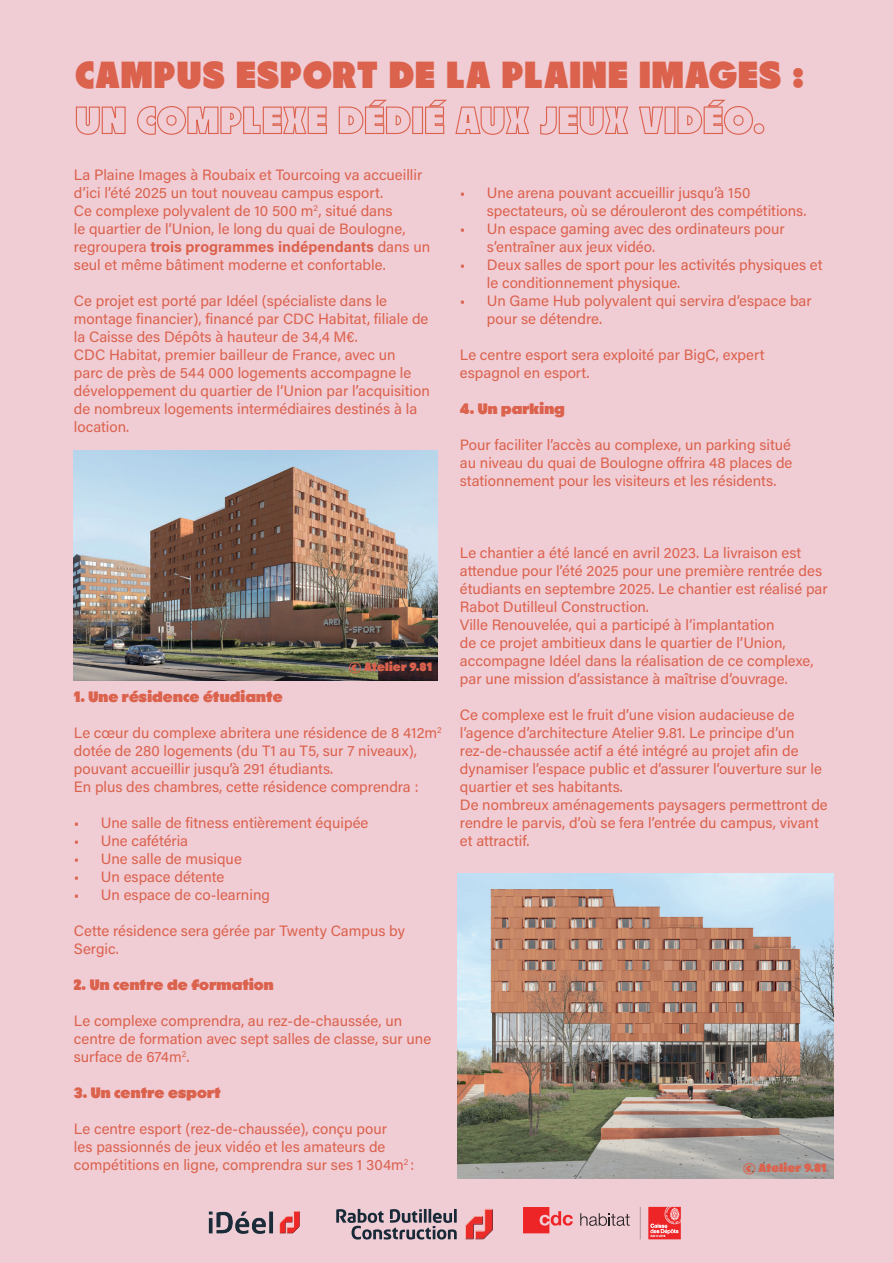
<style>
.page{position:relative;width:893px;height:1263px;background:#f0ccd5}
.page>*{position:absolute;margin:0;border:0;box-sizing:border-box;transform-origin:0 0}
.t1{font:37.5px/45px "RL Refusit Bold";letter-spacing:.03em;color:#db624c}
.t2{font:15px/18px "Acumin Pro";color:#db624c}
.t3{font:15px "RL Refusit Bold";letter-spacing:.005em;color:#db624c}
.t4{font:12px "RL Refusit Bold";letter-spacing:.01em;color:#db624c}
.s1{font-weight:700}
</style>
<div class="page">
<img style="left:208px;top:1211px;width:92px;height:23px">
<svg style="left:523px;top:1207px;width:50px;height:26px"></svg>
<svg style="left:640px;top:1207px;width:1px;height:32px"></svg>
<svg style="left:580px;top:1213px;width:50px;height:13px"></svg>
<svg style="left:648px;top:1207px;width:33px;height:32px"></svg>
<svg style="left:465px;top:1209px;width:28px;height:30px"></svg>
<svg style="left:336px;top:1209px;width:121px;height:30px"></svg>
<img style="left:74px;top:451px;width:364px;height:230px">
<img style="left:457px;top:873px;width:377px;height:306px">
<h1 class="t1" style="left:75px;top:53px;width:730px">CAMPUS ESPORT DE LA PLAINE IMAGES :<br>UN COMPLEXE DÉDIÉ AUX JEUX VIDÉO.</h1>
<p class="t2" style="left:74px;top:165px;width:358px">La Plaine Images à Roubaix et Tourcoing va accueillir d’ici l’été 2025 un tout nouveau campus esport.<br>Ce complexe polyvalent de 10 500 m<sup>2</sup>, situé dans<br>le quartier de l’Union, le long du quai de Boulogne, regroupera <span class="s1">trois programmes indépendants</span> dans un seul et même bâtiment moderne et confortable.</p>
<p class="t2" style="left:74px;top:291px;width:357px">Ce projet est porté par Idéel (spécialiste dans le montage financier), financé par CDC Habitat, filiale de la Caisse des Dépôts à hauteur de 34,4 M€.<br>CDC Habitat, premier bailleur de France, avec un<br>parc de près de 544 000 logements accompagne le développement du quartier de l’Union par l’acquisition de nombreux logements intermédiaires destinés à la location.</p>
<p class="t2" style="left:487px;top:183px;width:321px;text-indent:-27px">• Une arena pouvant accueillir jusqu’à 150 spectateurs, où se dérouleront des compétitions.</p>
<p class="t2" style="left:487px;top:219px;width:299px;text-indent:-27px">• Un espace gaming avec des ordinateurs pour s’entraîner aux jeux vidéo.</p>
<p class="t2" style="left:487px;top:255px;width:337px;text-indent:-27px">• Deux salles de sport pour les activités physiques et le conditionnement physique.</p>
<p class="t2" style="left:487px;top:291px;width:326px;text-indent:-27px">• Un Game Hub polyvalent qui servira d’espace bar pour se détendre.</p>
<p class="t2" style="left:460px;top:345px;width:306px">Le centre esport sera exploité par BigC, expert espagnol en esport.</p>
<p class="t3" style="left:460px;top:400px;width:106px">4. Un parking</p>
<p class="t2" style="left:460px;top:435px;width:334px;text-align:justify">Pour faciliter l’accès au complexe, un parking situé au niveau du quai de Boulogne offrira 48 places de stationnement pour les visiteurs et les résidents.</p>
<p class="t4" style="left:349px;top:660px;width:85px">© Atelier 9.81</p>
<p class="t3" style="left:74px;top:688px;width:210px">1. Une résidence étudiante</p>
<p class="t2" style="left:74px;top:723px;width:369px">Le cœur du complexe abritera une résidence de 8 412m<sup>2 </sup>dotée de 280 logements (du T1 au T5, sur 7 niveaux), pouvant accueillir jusqu’à 291 étudiants.<br>En plus des chambres, cette résidence comprendra :</p>
<p class="t2" style="left:74px;top:813px;width:296px">• Une salle de fitness entièrement équipée</p>
<p class="t2" style="left:74px;top:831px;width:116px">• Une cafétéria</p>
<p class="t2" style="left:74px;top:849px;width:169px">• Une salle de musique</p>
<p class="t2" style="left:74px;top:867px;width:152px">• Un espace détente</p>
<p class="t2" style="left:74px;top:885px;width:198px">• Un espace de co-learning</p>
<p class="t2" style="left:74px;top:921px;width:333px">Cette résidence sera gérée par Twenty Campus by<br>Sergic.</p>
<p class="t3" style="left:74px;top:976px;width:201px">2. Un centre de formation</p>
<p class="t2" style="left:74px;top:1011px;width:359px">Le complexe comprendra, au rez-de-chaussée, un centre de formation avec sept salles de classe, sur une surface de 674m<sup>2</sup>.</p>
<p class="t3" style="left:74px;top:1084px;width:148px">3. Un centre esport</p>
<p class="t2" style="left:74px;top:1119px;width:342px">Le centre esport (rez-de-chaussée), conçu pour<br>les passionnés de jeux vidéo et les amateurs de compétitions en ligne, comprendra sur ses 1 304m<sup>2</sup> :</p>
<p class="t2" style="left:460px;top:543px;width:369px">Le chantier a été lancé en avril 2023. La livraison est attendue pour l’été 2025 pour une première rentrée des étudiants en septembre 2025. Le chantier est réalisé par Rabot Dutilleul Construction.<br>Ville Renouvelée, qui a participé à l’implantation<br>de ce projet ambitieux dans le quartier de l’Union, accompagne Idéel dans la réalisation de ce complexe, par une mission d’assistance à maîtrise d’ouvrage.</p>
<p class="t2" style="left:460px;top:705px;width:369px">Ce complexe est le fruit d’une vision audacieuse de l’agence d’architecture Atelier 9.81. Le principe d’un rez-de-chaussée actif a été intégré au projet afin de dynamiser l’espace public et d’assurer l’ouverture sur le quartier et ses habitants.<br>De nombreux aménagements paysagers permettront de rendre le parvis, d’où se fera l’entrée du campus, vivant et attractif.</p>
<p class="t4" style="left:743px;top:1161px;width:85px">© Atelier 9.81</p>
</div>
